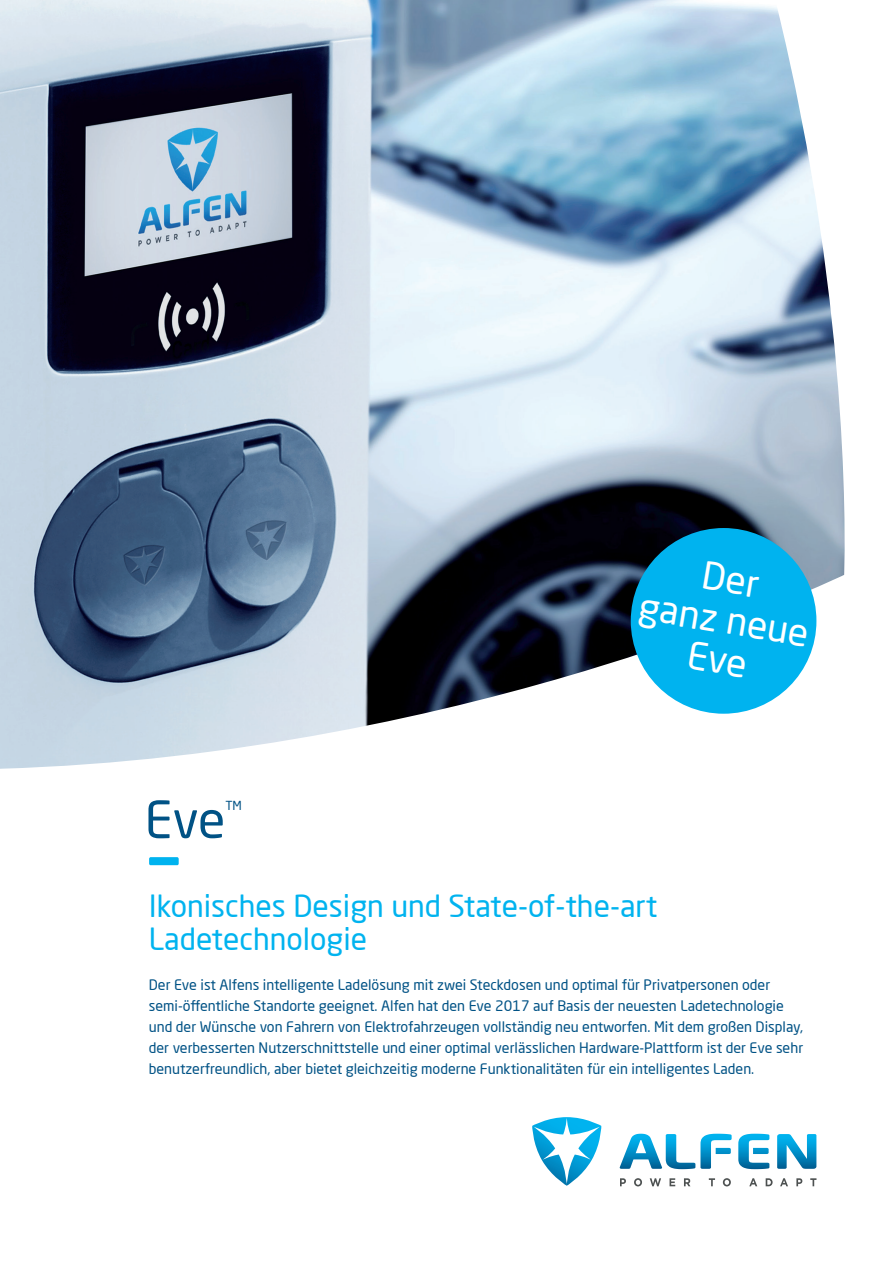
<style>
.page{position:relative;width:893px;height:1263px;background:#fff}
.page>*{position:absolute;margin:0;border:0;box-sizing:border-box;transform-origin:0 0}
.t1{font:108.75px "Neo Sans Pro";color:#00b3ef;scale:.8 1}
.t2{font:50.25px "Neo Sans Pro";color:#005285}
.t3{font:37.5px/40.5px "Neo Sans Pro";color:#fff;text-align:center}
.t4{font:30px/33px "Neo Sans Pro";color:#00b3ef}
.t5{font:14.25px/21px "Neo Sans Pro";color:#005285}
.t6{font:12.3px "Neo Sans Pro";color:#005285}
</style>
<div class="page">
<img style="left:0;top:0;width:845px;height:769px">
<svg style="left:777px;top:1134px;width:39px;height:35px"></svg>
<svg style="left:620px;top:1134px;width:112px;height:35px"></svg>
<svg style="left:738px;top:1134px;width:31px;height:35px"></svg>
<svg style="left:532px;top:1117px;width:69px;height:69px"></svg>
<svg style="left:620px;top:1178px;width:6px;height:8px"></svg>
<svg style="left:634px;top:1178px;width:8px;height:8px"></svg>
<svg style="left:650px;top:1178px;width:11px;height:8px"></svg>
<svg style="left:669px;top:1178px;width:6px;height:8px"></svg>
<svg style="left:684px;top:1178px;width:6px;height:8px"></svg>
<svg style="left:709px;top:1178px;width:6px;height:8px"></svg>
<svg style="left:723px;top:1178px;width:8px;height:8px"></svg>
<svg style="left:749px;top:1178px;width:8px;height:8px"></svg>
<svg style="left:766px;top:1178px;width:7px;height:8px"></svg>
<svg style="left:780px;top:1178px;width:8px;height:8px"></svg>
<svg style="left:796px;top:1178px;width:6px;height:8px"></svg>
<svg style="left:810px;top:1178px;width:6px;height:8px"></svg>
<div style="left:631px;top:528px;width:185px;height:186px;background:#00b3ef;border-radius:50%"></div>
<h2 class="t2" style="left:145px;top:789px;width:82px">Eve</h2>
<p class="t6" style="left:225px;top:798px;width:18px">TM</p>
<h1 class="t1" style="left:150px;top:785px;width:35px">–</h1>
<h3 class="t3" style="left:650px;top:544px;width:173px;rotate:10deg">Der<br>ganz neue<br>Eve</h3>
<h3 class="t4" style="left:149px;top:889px;width:510px">Ikonisches Design und State-of-the-art<br>Ladetechnologie</h3>
<p class="t5" style="left:149px;top:974px;width:656px">Der Eve ist Alfens intelligente Ladelösung mit zwei Steckdosen und optimal für Privatpersonen oder semi-öffentliche Standorte geeignet. Alfen hat den Eve 2017 auf Basis der neuesten Ladetechnologie und der Wünsche von Fahrern von Elektrofahrzeugen vollständig neu entworfen. Mit dem großen Display, der verbesserten Nutzerschnittstelle und einer optimal verlässlichen Hardware-Plattform ist der Eve sehr benutzerfreundlich, aber bietet gleichzeitig moderne Funktionalitäten für ein intelligentes Laden.</p>
</div>
